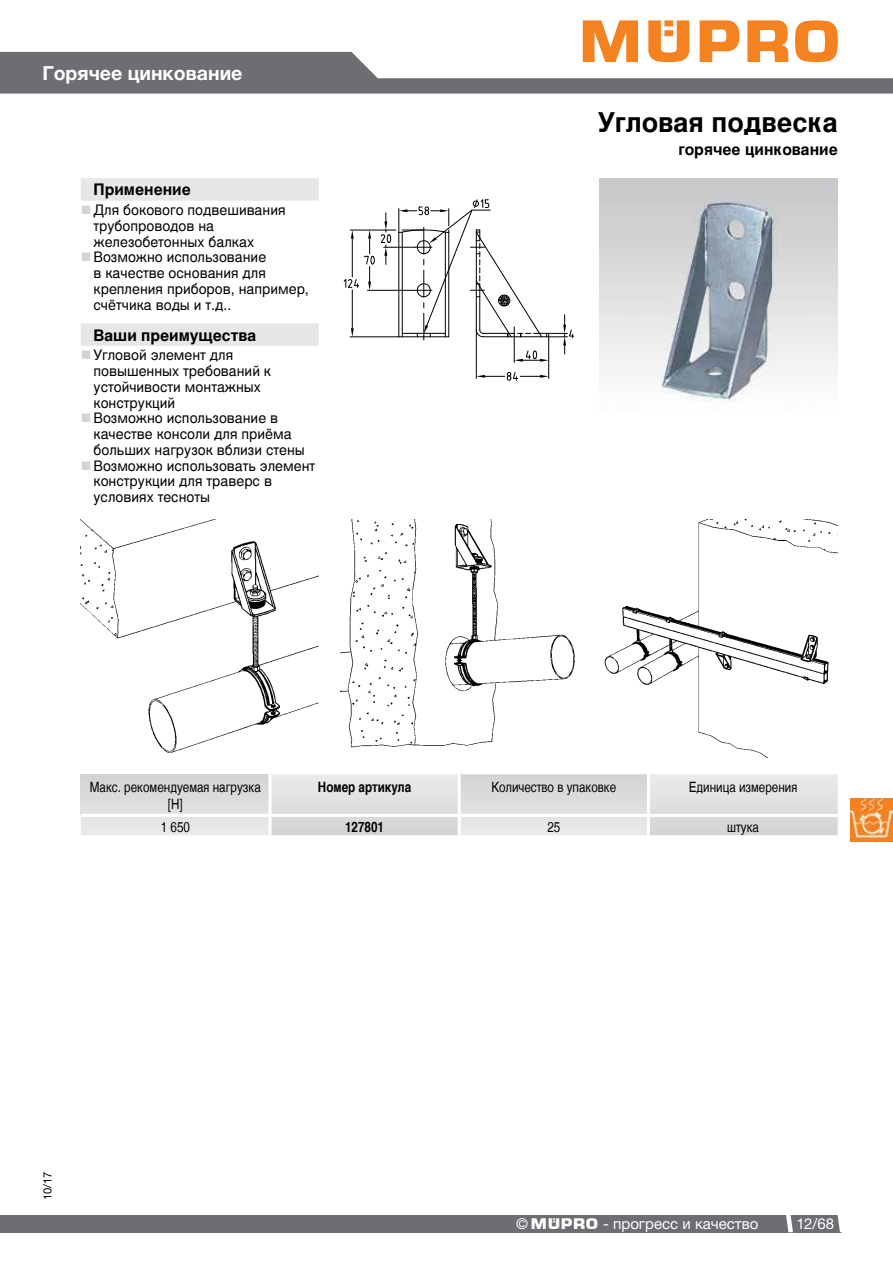
<style>
.page{position:relative;width:893px;height:1263px;background:#fff}
.page>*{position:absolute;margin:0;border:0;box-sizing:border-box;transform-origin:0 0}
.t1{font:700 27px "MUEPRO";color:#000}
.t2{font:700 19.5px "Helvetica Neue LTCYR";color:#fff}
.t3{font:700 15.75px "MUEPRO";color:#000}
.t4{font:15px "Helvetica Neue LTCYR";color:#fff}
.t5{font:15px "Helvetica Neue CE";color:#fff}
.t6{font:14.25px/15.8px "MUEPRO";color:#000}
.t7{font:condensed 14.25px/17.1px "MUEPRO";color:#000;text-align:center}
.t8{font:700 condensed 14.25px "MUEPRO";color:#000}
.t9{font:11.25px "Helvetica Neue";color:#000}
.s1{font-family:"Helvetica Neue";font-stretch:condensed}
.s2{font-family:"MPR"}
</style>
<div class="page">
<img style="left:850px;top:799px;width:43px;height:42px">
<svg style="left:81px;top:774px;width:757px;height:61px;background:#dedfe0"></svg>
<hr style="left:268px;top:774px;width:4px;height:40px;background:#f5f5f5">
<hr style="left:458px;top:774px;width:3px;height:40px;background:#fff">
<hr style="left:647px;top:774px;width:3px;height:40px;background:#fff">
<svg style="left:268px;top:817px;width:4px;height:18px"></svg>
<hr style="left:458px;top:817px;width:3px;height:18px;background:#fff">
<hr style="left:647px;top:817px;width:3px;height:18px;background:#fff">
<hr style="left:81px;top:814px;width:189px;height:3px;background:#fff">
<hr style="left:270px;top:814px;width:189px;height:3px;background:#fff">
<hr style="left:459px;top:814px;width:189px;height:3px;background:#fff">
<hr style="left:648px;top:814px;width:190px;height:3px;background:#fff">
<img style="left:600px;top:179px;width:238px;height:224px">
<hr style="left:398px;top:232px;width:1px;height:105px;background:#000">
<hr style="left:384px;top:247px;width:32px;height:1px;background:#000">
<hr style="left:367px;top:290px;width:49px;height:1px;background:#000">
<hr style="left:350px;top:337px;width:49px;height:1px;background:#000">
<hr style="left:352px;top:290px;width:1px;height:38px;background:#000">
<svg style="left:351px;top:328px;width:3px;height:9px"></svg>
<svg style="left:343px;top:213px;width:48px;height:77px"></svg>
<hr style="left:350px;top:230px;width:46px;height:1px;background:#000">
<hr style="left:476px;top:330px;width:1px;height:48px;background:#000">
<hr style="left:548px;top:337px;width:1px;height:41px;background:#000">
<svg style="left:476px;top:372px;width:73px;height:9px"></svg>
<svg style="left:399px;top:199px;width:175px;height:163px"></svg>
<img style="left:604px;top:519px;width:234px;height:238px">
<img style="left:340px;top:519px;width:235px;height:229px">
<img style="left:81px;top:519px;width:238px;height:234px">
<div style="left:81px;top:178px;width:238px;height:23px;background:#e6e7e8"></div>
<div style="left:81px;top:323px;width:238px;height:23px;background:#e6e7e8"></div>
<svg style="left:0;top:20px;width:893px;height:74px"></svg>
<div style="left:0;top:1215px;width:841px;height:17px;background:#6d6e71"></div>
<svg style="left:838px;top:1215px;width:3px;height:17px"></svg>
<svg style="left:786px;top:1215px;width:7px;height:17px"></svg>
<h2 class="t2" style="left:43px;top:62px;width:201px">Горячее цинкование</h2>
<p class="t3" style="left:94px;top:180px;width:99px">Применение</p>
<p class="t6" style="left:94px;top:203px;width:217px">Для бокового подвешивания трубопроводов на железобетонных балках<br>Возможно использование<br>в качестве основания для крепления приборов, например, счётчика воды и т.д..</p>
<p class="t3" style="left:94px;top:325px;width:164px">Ваши преимущества</p>
<p class="t6" style="left:94px;top:348px;width:223px">Угловой элемент для повышенных требований к устойчивости монтажных конструкций<br>Возможно использование в качестве консоли для приёма больших нагрузок вблизи стены<br>Возможно использовать элемент конструкции для траверс в условиях тесноты</p>
<h1 class="t1" style="left:598px;top:106px;width:241px">Угловая подвеска</h1>
<p class="t3" style="left:678px;top:140px;width:161px">горячее цинкование</p>
<p class="t7" style="left:90px;top:779px;width:172px">Макс. рекомендуемая нагрузка [H]</p>
<p class="t8" style="left:318px;top:778px;width:95px">Номер артикула</p>
<p class="t7" style="left:491px;top:779px;width:126px">Количество в упаковке</p>
<p class="t7" style="left:689px;top:779px;width:110px">Единица измерения</p>
<p class="t7" style="left:161px;top:818px;width:31px">1 650</p>
<p class="t8" style="left:345px;top:818px;width:40px">127801</p>
<p class="t7" style="left:547px;top:818px;width:14px">25</p>
<p class="t7" style="left:727px;top:818px;width:33px">штука</p>
<p class="t9" style="left:41px;top:1200px;width:30px;rotate:-90deg">10/17</p>
<p class="t4" style="left:516px;top:1215px;width:244px"><span class="s1">©</span> <span class="s2">Müpro</span> - прогресс и качество</p>
<p class="t5" style="left:796px;top:1214px;width:39px">12/68</p>
</div>
